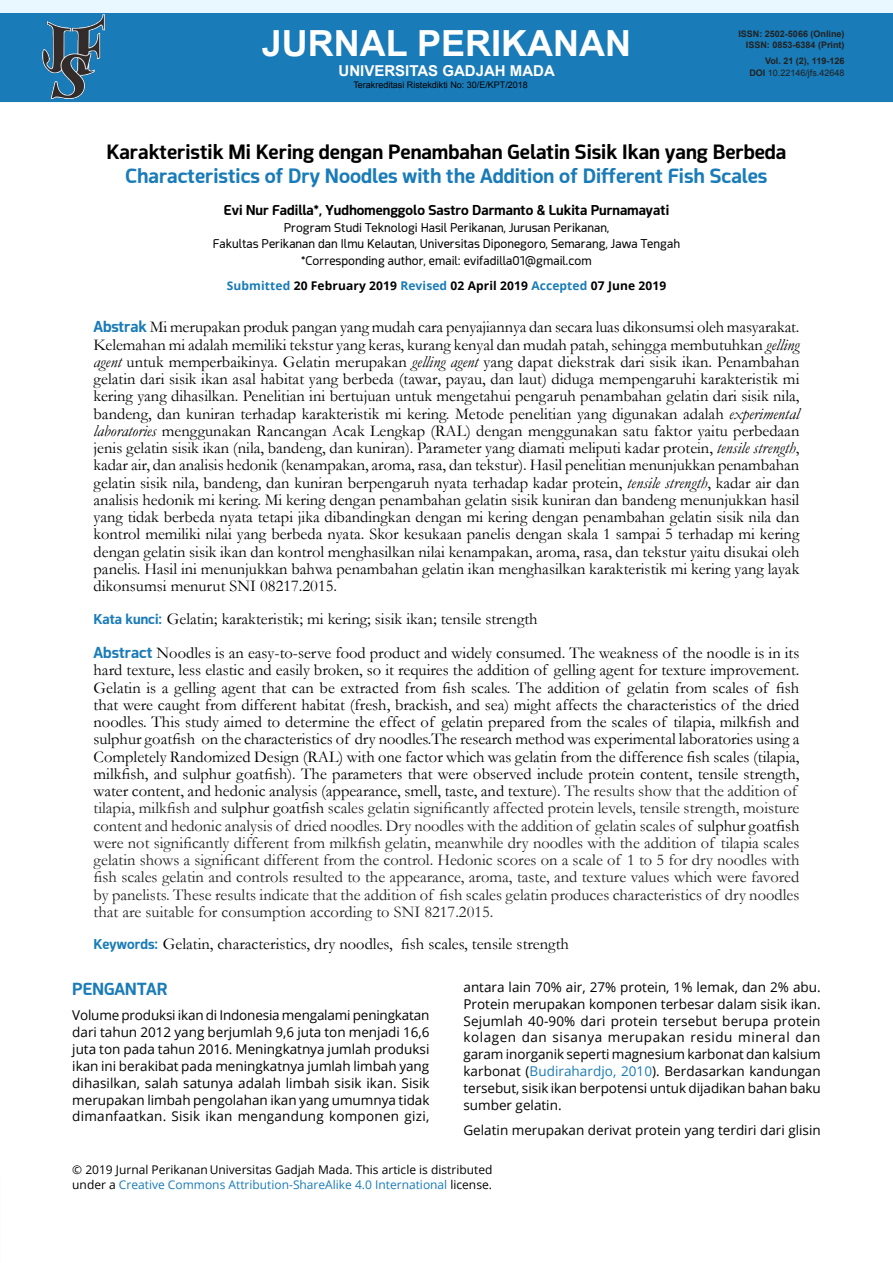
<style>
.page{position:relative;width:893px;height:1263px;background:#fff}
.page>*{position:absolute;margin:0;border:0;box-sizing:border-box;transform-origin:0 0}
.t1{font:700 36px "Arial";color:#fff}
.t2{font:700 19.5px "Acephimere";color:#000}
.t3{font:700 19.5px "Acephimere";color:#197bb8}
.t4{font:16.5px/17.2px "Garamond";color:#000}
.t5{font:700 16.5px "Acephimere";color:#197bb8}
.t6{font:700 15px "Arial";color:#fff}
.t7{font:13.5px/16.8px "Open Sans";color:#000;text-align:justify}
.t8{font:700 13.5px "Acephimere";color:#000}
.t9{font:12px/16.5px "Acephimere";color:#000;text-align:center}
.t10{font:12px/14.4px "Open Sans";color:#000}
.t11{font:700 12px "Open Sans";letter-spacing:.01em;color:#000}
.t12{font:700 9px/11.7px "Arial";color:#212121;text-align:right}
.t13{font:9px "Arial";color:#000}
.s1{font-weight:400}
.s2{color:#197bb8}
.s3{font-family:"Acephimere";font-weight:700;font-size:15px;color:#197bb8}
.s4{font-style:italic}
.s5{font-family:"Acephimere";font-weight:700;font-size:13.5px;color:#197bb8}
.s6{color:#212121}
</style>
<div class="page">
<div style="left:0;top:13px;width:893px;height:89px;background:#197bb8"></div>
<div style="left:0;top:0;width:893px;height:13px;background:#e9f7fe"></div>
<img style="left:43px;top:14px;width:61px;height:84px">
<h1 class="t1" style="left:262px;top:20px;width:371px">JURNAL PERIKANAN</h1>
<p class="t6" style="left:339px;top:60px;width:218px">UNIVERSITAS GADJAH MADA</p>
<p class="t13" style="left:353px;top:79px;width:176px">Terakreditasi Ristekdikti No: 30/E/KPT/2018</p>
<p class="t12" style="left:738px;top:28px;width:108px">ISSN: 2502-5066 (Online)<br>ISSN: 0853-6384 (Print)</p>
<p class="t12" style="left:749px;top:55px;width:97px">Vol. 21 (2), 119-126<br>DOI <span class="s1">10.22146/jfs.42648</span></p>
<p class="t2" style="left:107px;top:139px;width:681px">Karakteristik Mi Kering dengan Penambahan Gelatin Sisik Ikan yang Berbeda</p>
<p class="t3" style="left:125px;top:162px;width:643px">Characteristics of Dry Noodles with the Addition of Different Fish Scales</p>
<p class="t8" style="left:224px;top:201px;width:447px">Evi Nur Fadilla*, Yudhomenggolo Sastro Darmanto &amp; Lukita Purnamayati</p>
<p class="t9" style="left:213px;top:219px;width:469px">Program Studi Teknologi Hasil Perikanan, Jurusan Perikanan,<br>Fakultas Perikanan dan Ilmu Kelautan, Universitas Diponegoro, Semarang, Jawa Tengah *Corresponding author, email: evifadilla01@gmail.com</p>
<p class="t11" style="left:227px;top:277px;width:441px"><span class="s2">Submitted</span> 20 February 2019 <span class="s2">Revised</span> 02 April 2019 <span class="s2">Accepted</span> 07 June 2019</p>
<p class="t4" style="left:94px;top:318px;width:707px;text-align:justify"><span class="s3">Abstrak</span> Mi merupakan produk pangan yang mudah cara penyajiannya dan secara luas dikonsumsi oleh masyarakat.<br>Kelemahan mi adalah memiliki tekstur yang keras, kurang kenyal dan mudah patah, sehingga membutuhkan <span class="s4">gelling agent</span> untuk memperbaikinya. Gelatin merupakan <span class="s4">gelling agent</span> yang dapat diekstrak dari sisik ikan. Penambahan gelatin dari sisik ikan asal habitat yang berbeda (tawar, payau, dan laut) diduga mempengaruhi karakteristik mi kering yang dihasilkan. Penelitian ini bertujuan untuk mengetahui pengaruh penambahan gelatin dari sisik nila, bandeng, dan kuniran terhadap karakteristik mi kering. Metode penelitian yang digunakan adalah <span class="s4">experimental laboratories</span> menggunakan Rancangan Acak Lengkap (RAL) dengan menggunakan satu faktor yaitu perbedaan jenis gelatin sisik ikan (nila, bandeng, dan kuniran). Parameter yang diamati meliputi kadar protein, <span class="s4">tensile strength</span>, kadar air, dan analisis hedonik (kenampakan, aroma, rasa, dan tekstur). Hasil penelitian menunjukkan penambahan gelatin sisik nila, bandeng, dan kuniran berpengaruh nyata terhadap kadar protein, <span class="s4">tensile strength</span>, kadar air dan analisis hedonik mi kering. Mi kering dengan penambahan gelatin sisik kuniran dan bandeng menunjukkan hasil yang tidak berbeda nyata tetapi jika dibandingkan dengan mi kering dengan penambahan gelatin sisik nila dan kontrol memiliki nilai yang berbeda nyata. Skor kesukaan panelis dengan skala 1 sampai 5 terhadap mi kering dengan gelatin sisik ikan dan kontrol menghasilkan nilai kenampakan, aroma, rasa, dan tekstur yaitu disukai oleh panelis. Hasil ini menunjukkan bahwa penambahan gelatin ikan menghasilkan karakteristik mi kering yang layak dikonsumsi menurut SNI 08217.2015.</p>
<p class="t4" style="left:94px;top:601px;width:707px;line-height:34.2px"><span class="s5">Kata kunci:</span> Gelatin; karakteristik; mi kering; sisik ikan; tensile strength<br><span class="s3">Abstract</span> Noodles is an easy-to-serve food product and widely consumed. The weakness of the noodle is in its</p>
<p class="t4" style="left:94px;top:661px;width:707px">hard texture, less elastic and easily broken, so it requires the addition of gelling agent for texture improvement.<br>Gelatin is a gelling agent that can be extracted from fish scales. The addition of gelatin from scales of fish that were caught from different habitat (fresh, brackish, and sea) might affects the characteristics of the dried noodles. This study aimed to determine the effect of gelatin prepared from the scales of tilapia, milkfish and sulphur goatfish on the characteristics of dry noodles.The research method was experimental laboratories using a Completely Randomized Design (RAL) with one factor which was gelatin from the difference fish scales (tilapia, milkfish, and sulphur goatfish). The parameters that were observed include protein content, tensile strength, water content, and hedonic analysis (appearance, smell, taste, and texture). <span class="s6">The results show that the addition of tilapia, milkfish and</span> sulphur goatfish <span class="s6">scales gelatin significantly affected protein levels, tensile strength, moisture content and hedonic analysis of dried noodles. Dry noodles with the addition of gelatin scales of</span> sulphur goatfish <span class="s6">were not significantly different from milkfish gelatin, meanwhile dry noodles with the addition of tilapia scales gelatin shows a significant different from the control. Hedonic scores on a scale of 1 to 5 for dry noodles with fish scales gelatin and controls resulted to the appearance, aroma, taste, and texture values which were favored by panelists. These results indicate that the addition of fish scales gelatin produces characteristics of dry noodles that are suitable for consumption according to SNI 8217.2015.</span></p>
<p class="t4" style="left:94px;top:935px;width:477px"><span class="s5">Keywords:</span> Gelatin, characteristics, dry noodles, fish scales, tensile strength</p>
<p class="t5" style="left:72px;top:977px;width:97px">PENGANTAR</p>
<p class="t7" style="left:72px;top:1006px;width:359px">Volume produksi ikan di Indonesia mengalami peningkatan dari tahun 2012 yang berjumlah 9,6 juta ton menjadi 16,6 juta ton pada tahun 2016. Meningkatnya jumlah produksi ikan ini berakibat pada meningkatnya jumlah limbah yang dihasilkan, salah satunya adalah limbah sisik ikan. Sisik merupakan limbah pengolahan ikan yang umumnya tidak dimanfaatkan. Sisik ikan mengandung komponen gizi,</p>
<p class="t7" style="left:463px;top:978px;width:359px">antara lain 70% air, 27% protein, 1% lemak, dan 2% abu.<br>Protein merupakan komponen terbesar dalam sisik ikan.<br>Sejumlah 40-90% dari protein tersebut berupa protein kolagen dan sisanya merupakan residu mineral dan garam inorganik seperti magnesium karbonat dan kalsium karbonat (<span class="s2">Budirahardjo, 2010</span>). Berdasarkan kandungan tersebut, sisik ikan berpotensi untuk dijadikan bahan baku sumber gelatin.</p>
<p class="t7" style="left:463px;top:1122px;width:359px">Gelatin merupakan derivat protein yang terdiri dari glisin</p>
<p class="t10" style="left:72px;top:1162px;width:422px">© 2019 Jurnal Perikanan Universitas Gadjah Mada. This article is distributed under a <span class="s2">Creative Commons Attribution-ShareAlike 4.0 International</span> license.</p>
</div>
